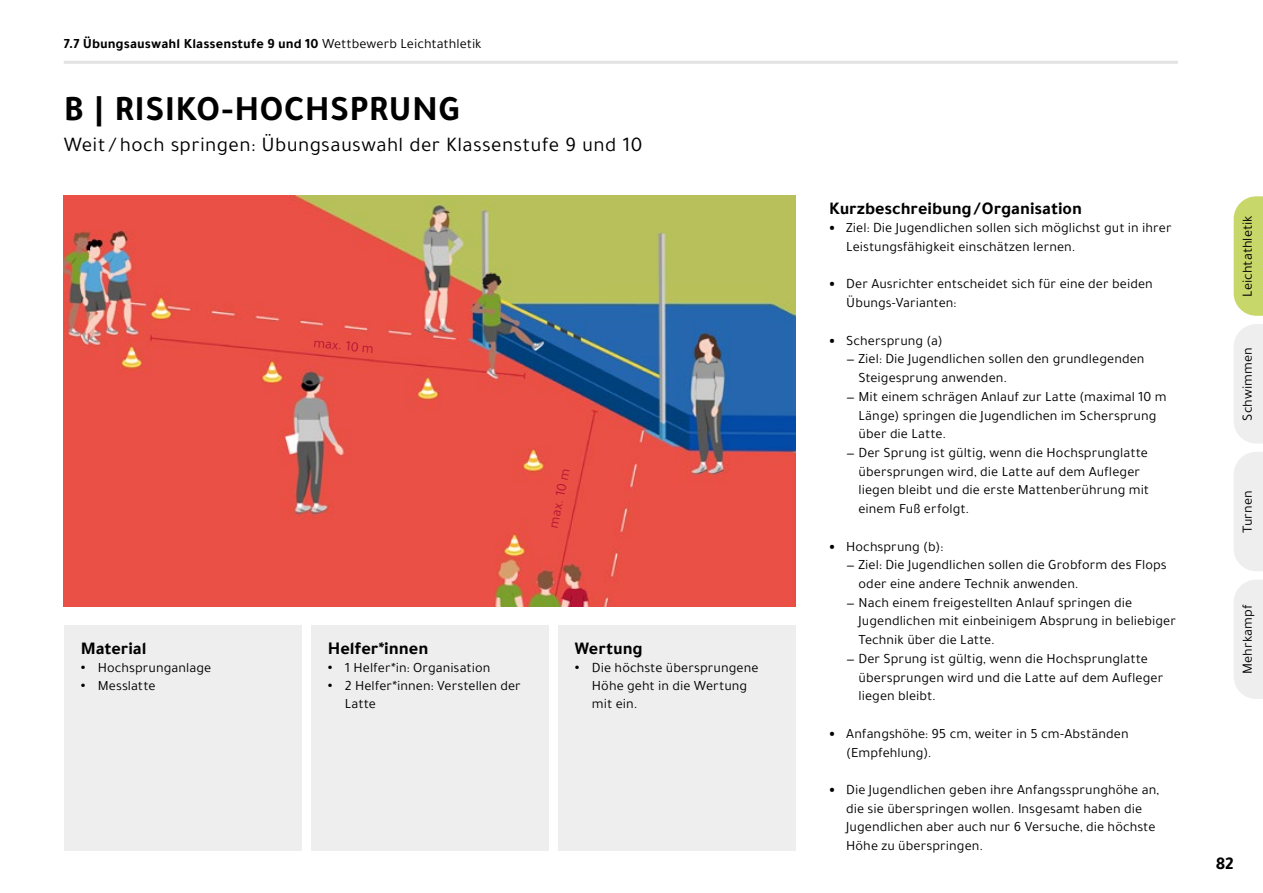
<style>
.page{position:relative;width:1263px;height:893px;background:#fff}
.page>*{position:absolute;margin:0;border:0;box-sizing:border-box;transform-origin:0 0}
.t1{font:700 36px "Tajawal";letter-spacing:.01em;color:#000}
.t2{font:21px "Tajawal";letter-spacing:.015em;color:#000}
.t3{font:700 18.15px "Tajawal";color:#000}
.t4{font:700 18px "Tajawal";color:#000}
.t5{font:14.25px/18.8px "Tajawal";letter-spacing:.005em;color:#000}
.t6{font:700 14.25px "Tajawal";letter-spacing:.005em;color:#000}
.t7{font:14.25px "Tajawal";color:#b71534}
.s1{font-weight:400}
.s2{font-weight:700}
.s3{font-weight:900}
</style>
<div class="page">
<hr style="left:64px;top:61px;width:1114px;height:3px;background:#e3e3e3">
<svg style="left:1233px;top:196px;width:30px;height:120px;background:#ccda76"></svg>
<div style="left:1234px;top:324px;width:29px;height:119px;background:#eee"></div>
<div style="left:1234px;top:452px;width:29px;height:119px;background:#eee"></div>
<div style="left:1234px;top:580px;width:29px;height:119px;background:#eee"></div>
<img style="left:64px;top:196px;width:731px;height:411px">
<div style="left:311px;top:625px;width:238px;height:225px;background:#eee"></div>
<div style="left:558px;top:625px;width:237px;height:225px;background:#eee"></div>
<div style="left:64px;top:625px;width:237px;height:225px;background:#eee"></div>
<p class="t6" style="left:64px;top:33px;width:419px">7.7 Übungsauswahl Klassenstufe 9 und 10 <span class="s1">Wettbewerb Leichtathletik</span></p>
<h1 class="t1" style="left:64px;top:82px;width:397px">B | RISIKO-HOCHSPRUNG</h1>
<h2 class="t2" style="left:64px;top:131px;width:580px">Weit / hoch springen: Übungsauswahl der Klassenstufe 9 und 10</h2>
<p class="t4" style="left:81px;top:635px;width:67px">Material</p>
<p class="t5" style="left:81px;top:658px;width:132px"><span class="s2">•</span> Hochsprunganlage</p>
<p class="t5" style="left:81px;top:676px;width:76px"><span class="s2">•</span> Messlatte</p>
<p class="t7" style="left:315px;top:333px;width:62px;rotate:6deg">max. 10 m</p>
<p class="t7" style="left:543px;top:526px;width:62px;rotate:-78deg">max. 10 m</p>
<p class="t3" style="left:328px;top:635px;width:102px">Helfer*innen</p>
<p class="t5" style="left:328px;top:658px;width:164px"><span class="s2">•</span> 1 Helfer*in: Organisation</p>
<p class="t5" style="left:345px;top:677px;width:177px;line-height:18px;text-indent:-17px"><span class="s2">•</span> 2 Helfer*innen: Verstellen der<br>Latte</p>
<p class="t4" style="left:575px;top:635px;width:69px">Wertung</p>
<p class="t5" style="left:592px;top:659px;width:168px;line-height:18px;text-indent:-17px"><span class="s2">•</span> Die höchste übersprungene<br>Höhe geht in die Wertung mit ein.</p>
<p class="t4" style="left:829px;top:194px;width:254px">Kurzbeschreibung / Organisation</p>
<p class="t5" style="left:846px;top:218px;width:327px;text-indent:-17px"><span class="s3">•</span> Ziel: Die Jugendlichen sollen sich möglichst gut in ihrer<br>Leistungsfähigkeit einschätzen lernen.</p>
<p class="t5" style="left:846px;top:275px;width:308px;text-indent:-17px"><span class="s3">•</span> Der Ausrichter entscheidet sich für eine der beiden<br>Übungs-Varianten:</p>
<p class="t5" style="left:829px;top:331px;width:115px"><span class="s3">•</span> Schersprung (a)</p>
<p class="t5" style="left:858px;top:350px;width:287px;text-indent:-12px">— Ziel: Die Jugendlichen sollen den grundlegenden<br>Steigesprung anwenden.</p>
<p class="t5" style="left:858px;top:387px;width:310px;text-indent:-12px">— Mit einem schrägen Anlauf zur Latte (maximal 10 m<br>Länge) springen die Jugendlichen im Schersprung über die Latte.</p>
<p class="t5" style="left:858px;top:443px;width:292px;text-indent:-12px">— Der Sprung ist gültig, wenn die Hochsprunglatte übersprungen wird, die Latte auf dem Aufleger liegen bleibt und die erste Mattenberührung mit einem Fuß erfolgt.</p>
<p class="t5" style="left:829px;top:537px;width:115px"><span class="s3">•</span> Hochsprung (b):</p>
<p class="t5" style="left:858px;top:555px;width:310px;text-indent:-12px">— Ziel: Die Jugendlichen sollen die Grobform des Flops oder eine andere Technik anwenden.</p>
<p class="t5" style="left:858px;top:593px;width:319px;text-indent:-12px">— Nach einem freigestellten Anlauf springen die<br>Jugendlichen mit einbeinigem Absprung in beliebiger<br>Technik über die Latte.</p>
<p class="t5" style="left:858px;top:649px;width:306px;text-indent:-12px">— Der Sprung ist gültig, wenn die Hochsprunglatte übersprungen wird und die Latte auf dem Aufleger liegen bleibt.</p>
<p class="t5" style="left:846px;top:724px;width:284px;text-indent:-17px"><span class="s3">•</span> Anfangshöhe: 95 cm, weiter in 5 cm-Abständen (Empfehlung).</p>
<p class="t5" style="left:846px;top:780px;width:315px;text-indent:-17px"><span class="s3">•</span> Die Jugendlichen geben ihre Anfangssprunghöhe an, die sie überspringen wollen. Insgesamt haben die Jugendlichen aber auch nur 6 Versuche, die höchste Höhe zu überspringen.</p>
<p class="t5" style="left:1238px;top:297px;width:83px;rotate:-90deg">Leichtathletik</p>
<p class="t5" style="left:1238px;top:421px;width:75px;rotate:-90deg">Schwimmen</p>
<p class="t5" style="left:1238px;top:533px;width:44px;rotate:-90deg">Turnen</p>
<p class="t5" style="left:1238px;top:674px;width:71px;rotate:-90deg">Mehrkampf</p>
<p class="t4" style="left:1216px;top:850px;width:19px">82</p>
</div>
